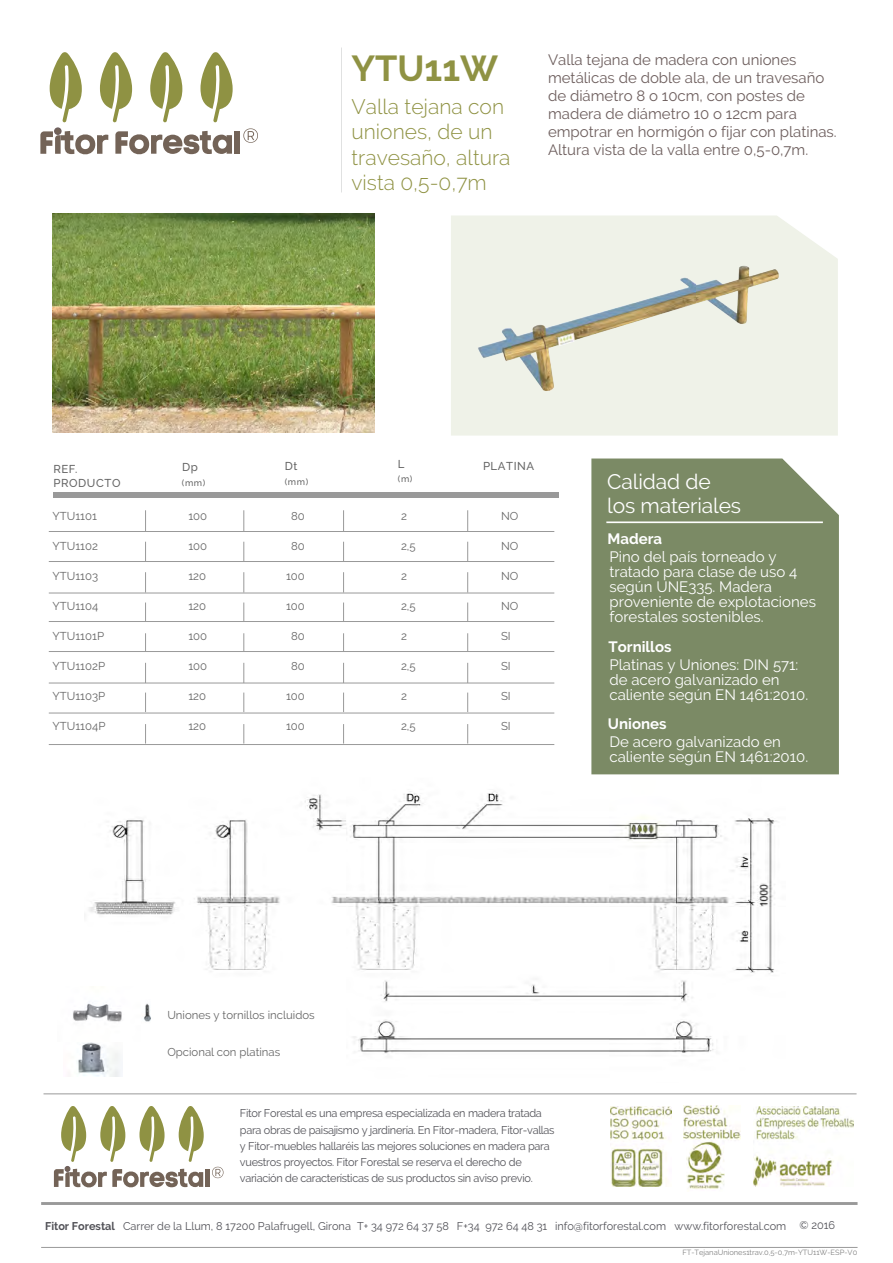
<style>
.page{position:relative;width:893px;height:1263px;background:#fff}
.page>*{position:absolute;margin:0;border:0;box-sizing:border-box;transform-origin:0 0}
.t1{font:700 36px "Raleway";color:#8f9243}
.t2{font:300 21px/25.2px "Raleway";color:#8f9243}
.t3{font:21px/24px "Raleway";letter-spacing:-.005em;color:#fff}
.t4{font:15px/15px "Raleway";color:#fff}
.t5{font:15px/18px "Raleway";color:#6d5e5d}
.t6{font:700 15px "Raleway";color:#fff}
.t7{font:11.4px "Raleway";color:#666}
.t8{font:500 11.4px/13.6px "Raleway";letter-spacing:.05em;color:#666}
.t9{font:11.25px/16.4px "Raleway";letter-spacing:-.025em;color:#525258}
.t10{font:11.25px "Raleway";color:#525258}
.t11{font:500 9px "Raleway";color:#666}
.t12{font:7.5px "Raleway";color:#808080}
.s1{font-style:inherit}
.s2{font-weight:700}
</style>
<div class="page">
<img style="left:89px;top:791px;width:688px;height:263px">
<div style="left:60px;top:960px;width:349px;height:64px;background:#fff"></div>
<img style="left:141px;top:1003px;width:23px;height:27px">
<div style="left:451px;top:215px;width:387px;height:221px;background:#eff2e8"></div>
<div style="left:53px;top:492px;width:506px;height:6px;background:#999"></div>
<img style="left:53px;top:214px;width:321px;height:218px">
<hr style="left:49px;top:561px;width:505px;height:1px;background:#999">
<svg style="left:145px;top:510px;width:1px;height:21px"></svg>
<svg style="left:244px;top:510px;width:1px;height:21px"></svg>
<svg style="left:343px;top:510px;width:1px;height:21px"></svg>
<svg style="left:467px;top:510px;width:1px;height:21px"></svg>
<svg style="left:244px;top:542px;width:1px;height:19px"></svg>
<svg style="left:343px;top:542px;width:1px;height:19px"></svg>
<svg style="left:467px;top:542px;width:1px;height:19px"></svg>
<svg style="left:145px;top:542px;width:1px;height:19px"></svg>
<svg style="left:145px;top:572px;width:1px;height:20px"></svg>
<svg style="left:244px;top:572px;width:1px;height:20px"></svg>
<svg style="left:343px;top:572px;width:1px;height:20px"></svg>
<svg style="left:467px;top:572px;width:1px;height:20px"></svg>
<svg style="left:145px;top:602px;width:1px;height:19px"></svg>
<svg style="left:244px;top:602px;width:1px;height:19px"></svg>
<svg style="left:343px;top:602px;width:1px;height:19px"></svg>
<svg style="left:467px;top:602px;width:1px;height:19px"></svg>
<svg style="left:145px;top:633px;width:1px;height:18px"></svg>
<svg style="left:244px;top:633px;width:1px;height:18px"></svg>
<svg style="left:343px;top:633px;width:1px;height:18px"></svg>
<svg style="left:467px;top:633px;width:1px;height:18px"></svg>
<svg style="left:145px;top:663px;width:1px;height:20px"></svg>
<svg style="left:244px;top:663px;width:1px;height:20px"></svg>
<svg style="left:343px;top:663px;width:1px;height:20px"></svg>
<svg style="left:467px;top:663px;width:1px;height:20px"></svg>
<svg style="left:145px;top:692px;width:1px;height:20px"></svg>
<svg style="left:244px;top:692px;width:1px;height:20px"></svg>
<svg style="left:343px;top:692px;width:1px;height:20px"></svg>
<svg style="left:467px;top:692px;width:1px;height:20px"></svg>
<svg style="left:145px;top:724px;width:1px;height:19px"></svg>
<svg style="left:244px;top:724px;width:1px;height:19px"></svg>
<svg style="left:343px;top:724px;width:1px;height:19px"></svg>
<svg style="left:467px;top:724px;width:1px;height:19px"></svg>
<svg style="left:50px;top:52px;width:32px;height:70px"></svg>
<svg style="left:200px;top:52px;width:33px;height:70px"></svg>
<svg style="left:100px;top:52px;width:32px;height:70px"></svg>
<svg style="left:150px;top:52px;width:32px;height:70px"></svg>
<div style="left:235px;top:131px;width:5px;height:23px;background:#736357"></div>
<svg style="left:115px;top:131px;width:117px;height:24px"></svg>
<svg style="left:40px;top:129px;width:68px;height:26px"></svg>
<div style="left:54px;top:127px;width:8px;height:8px;border:1px solid #6d5e5d;border-radius:50%"></div>
<svg style="left:243px;top:128px;width:15px;height:15px"></svg>
<div style="left:205px;top:1169px;width:5px;height:18px;background:#736357"></div>
<svg style="left:54px;top:1106px;width:150px;height:82px"></svg>
<svg style="left:212px;top:1167px;width:11px;height:11px"></svg>
<hr style="left:44px;top:1093px;width:813px;height:1px;background:#999">
<hr style="left:41px;top:1202px;width:816px;height:3px;background:#999">
<hr style="left:41px;top:1247px;width:816px;height:1px;background:#999">
<div style="left:591px;top:458px;width:248px;height:316px;background:#7b8a65"></div>
<img style="left:78px;top:1042px;width:45px;height:35px">
<img style="left:73px;top:1003px;width:68px;height:39px">
<hr style="left:49px;top:531px;width:505px;height:1px;background:#999">
<hr style="left:49px;top:593px;width:505px;height:1px;background:#999">
<hr style="left:49px;top:651px;width:505px;height:1px;background:#999">
<hr style="left:49px;top:621px;width:505px;height:1px;background:#999">
<hr style="left:49px;top:683px;width:505px;height:1px;background:#999">
<hr style="left:49px;top:713px;width:505px;height:1px;background:#999">
<hr style="left:49px;top:744px;width:505px;height:1px;background:#999">
<hr style="left:606px;top:521px;width:217px;height:2px;background:#fff">
<img style="left:466px;top:247px;width:324px;height:166px">
<img style="left:754px;top:1106px;width:99px;height:80px">
<img style="left:611px;top:1106px;width:61px;height:80px">
<img style="left:684px;top:1106px;width:56px;height:34px">
<img style="left:686px;top:1141px;width:39px;height:48px">
<h1 class="t1" style="left:351px;top:48px;width:148px">YTU11W</h1>
<h2 class="t2" style="left:351px;top:94px;width:160px">Valla tejana con uniones, de un travesaño, altura vista 0,5-0,7m</h2>
<h3 class="t5" style="left:548px;top:51px;width:290px">Valla tejana de madera con uniones metálicas de doble ala, de un travesaño de diámetro 8 o 10cm, con postes de madera de diámetro 10 o 12cm para empotrar en hormigón o fijar con platinas.<br>Altura vista de la valla entre 0,5-0,7m.</h3>
<p class="t8" style="left:398px;top:457px;width:8px">L</p>
<p class="t11" style="left:398px;top:473px;width:16px">(m)</p>
<p class="t8" style="left:285px;top:459px;width:14px">Dt</p>
<p class="t8" style="left:53px;top:462px;width:69px">REF.<br>PRODUCTO</p>
<p class="t8" style="left:182px;top:460px;width:17px">Dp</p>
<p class="t8" style="left:483px;top:459px;width:53px">PLATINA</p>
<p class="t11" style="left:285px;top:477px;width:25px">(mm)</p>
<p class="t11" style="left:182px;top:477px;width:25px">(mm)</p>
<p class="t7" style="left:53px;top:509px;width:46px">YTU1101</p>
<p class="t7" style="left:53px;top:539px;width:47px">YTU1102</p>
<p class="t7" style="left:53px;top:569px;width:47px">YTU1103</p>
<p class="t7" style="left:53px;top:599px;width:47px">YTU1104</p>
<p class="t7" style="left:53px;top:629px;width:53px">YTU1101P</p>
<p class="t7" style="left:53px;top:659px;width:54px">YTU1102P</p>
<p class="t7" style="left:53px;top:689px;width:54px">YTU1103P</p>
<p class="t7" style="left:53px;top:719px;width:54px">YTU1104P</p>
<p class="t7" style="left:188px;top:509px;width:20px">100</p>
<p class="t7" style="left:188px;top:539px;width:20px">100</p>
<p class="t7" style="left:188px;top:569px;width:19px">120</p>
<p class="t7" style="left:188px;top:599px;width:19px">120</p>
<p class="t7" style="left:188px;top:629px;width:20px">100</p>
<p class="t7" style="left:188px;top:659px;width:20px">100</p>
<p class="t7" style="left:188px;top:689px;width:19px">120</p>
<p class="t7" style="left:188px;top:719px;width:19px">120</p>
<p class="t7" style="left:291px;top:509px;width:15px">80</p>
<p class="t7" style="left:291px;top:539px;width:15px">80</p>
<p class="t7" style="left:286px;top:569px;width:20px">100</p>
<p class="t7" style="left:286px;top:599px;width:20px">100</p>
<p class="t7" style="left:291px;top:629px;width:15px">80</p>
<p class="t7" style="left:291px;top:659px;width:15px">80</p>
<p class="t7" style="left:286px;top:689px;width:20px">100</p>
<p class="t7" style="left:286px;top:719px;width:20px">100</p>
<p class="t7" style="left:401px;top:509px;width:7px">2</p>
<p class="t7" style="left:401px;top:539px;width:16px">2,5</p>
<p class="t7" style="left:401px;top:569px;width:7px">2</p>
<p class="t7" style="left:401px;top:599px;width:16px">2,5</p>
<p class="t7" style="left:401px;top:629px;width:7px">2</p>
<p class="t7" style="left:401px;top:659px;width:16px">2,5</p>
<p class="t7" style="left:401px;top:689px;width:7px">2</p>
<p class="t7" style="left:401px;top:719px;width:16px">2,5</p>
<p class="t7" style="left:501px;top:509px;width:19px">NO</p>
<p class="t7" style="left:501px;top:539px;width:19px">NO</p>
<p class="t7" style="left:501px;top:569px;width:19px">NO</p>
<p class="t7" style="left:501px;top:599px;width:19px">NO</p>
<p class="t7" style="left:501px;top:629px;width:11px">SI</p>
<p class="t7" style="left:501px;top:659px;width:11px">SI</p>
<p class="t7" style="left:501px;top:689px;width:11px">SI</p>
<p class="t7" style="left:501px;top:719px;width:11px">SI</p>
<h2 class="t3" style="left:607px;top:469px;width:135px">Calidad de los materiales</h2>
<h3 class="t6" style="left:607px;top:530px;width:56px">Madera</h3>
<h3 class="t4" style="left:609px;top:549px;width:208px">Pino del país torneado y tratado para clase de uso 4 según UNE335. Madera proveniente de explotaciones forestales sostenibles.</h3>
<h3 class="t6" style="left:608px;top:638px;width:65px">Tornillos</h3>
<h3 class="t4" style="left:609px;top:657px;width:200px">Platinas y Uniones: DIN 571: de acero galvanizado en caliente según EN 1461:2010.</h3>
<h3 class="t6" style="left:608px;top:715px;width:60px">Uniones</h3>
<h3 class="t4" style="left:609px;top:734px;width:200px">De acero galvanizado en caliente según EN 1461:2010.</h3>
<p class="t7" style="left:167px;top:1008px;width:149px">Uniones <span class="s1">y</span> tornillos incluidos</p>
<p class="t7" style="left:167px;top:1045px;width:115px">Opcional con platinas</p>
<p class="t9" style="left:240px;top:1105px;width:316px">Fitor Forestal es una empresa especializada en madera tratada para obras de paisajismo y jardinería. En Fitor-madera, Fitor-vallas y Fitor-muebles hallaréis las mejores soluciones en madera para vuestros proyectos. Fitor Forestal se reserva el derecho de variación de características de sus productos sin aviso previo.</p>
<p class="t10" style="left:45px;top:1219px;width:792px"><span class="s2">Fitor Forestal</span> <span class="s1">Carrer de la Llum, 8 17200 Palafrugell</span>, Girona T+ 34 972 64 37 58 F+34 972 64 48 31 info@fitorf<span class="s1">orestal.</span>com www.fitorforestal.com <span class="s1">© 2016</span></p>
<p class="t12" style="left:682px;top:1248px;width:176px">FT-TejanaUniones1trav.0,5-0,7m-YTU11W-ESP-V0</p>
</div>
